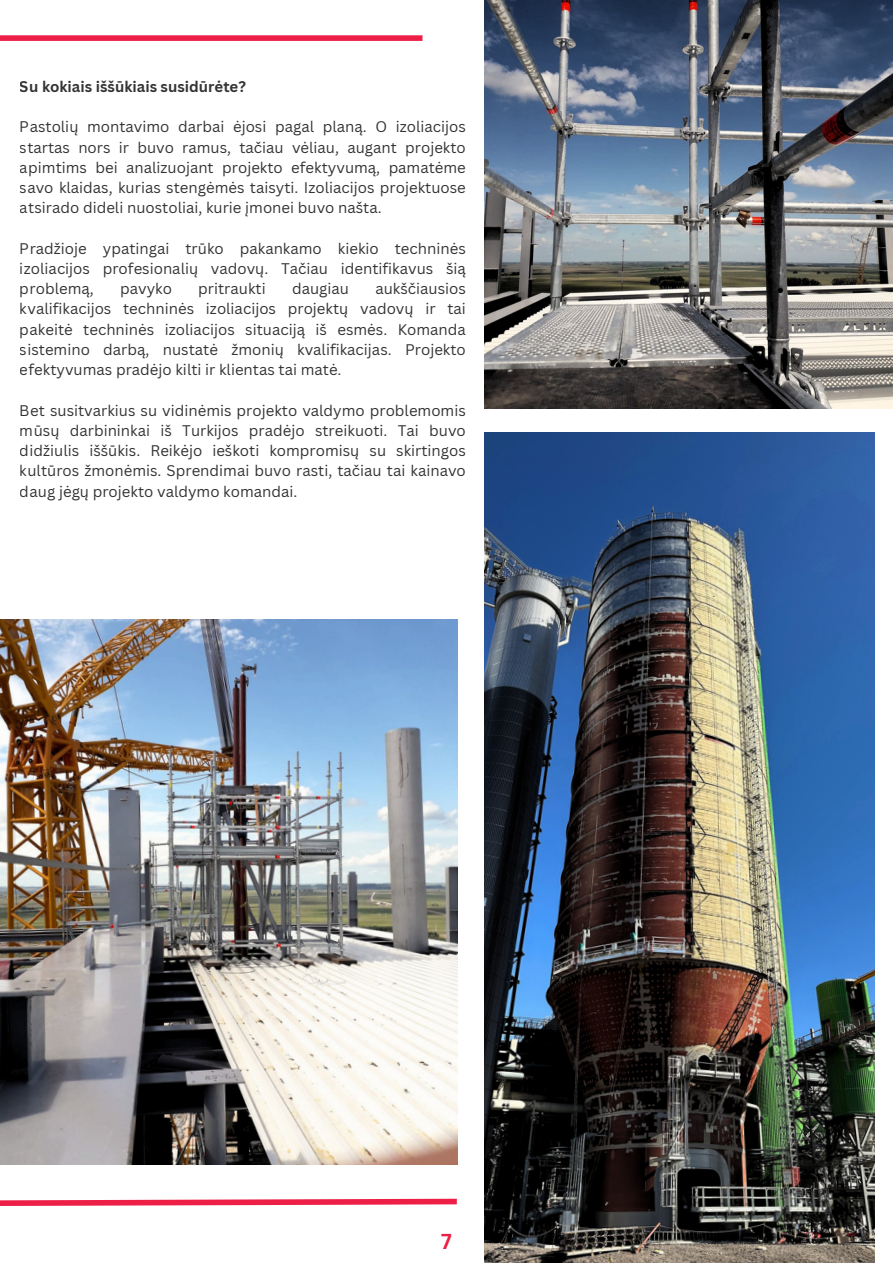
<style>
.page{position:relative;width:893px;height:1264px;background:#fff}
.page>*{position:absolute;margin:0;border:0;box-sizing:border-box;transform-origin:0 0}
.t1{font:700 21px "Canva Sans";color:#ed1f46}
.t2{font:15px/20.2px "Canva Sans";color:#000;text-align:justify}
.t3{font:700 15px "Canva Sans";color:#000}
</style>
<div class="page">
<img style="left:484px;top:433px;width:390px;height:829px">
<img style="left:484px;top:0;width:408px;height:408px">
<img style="left:0;top:619px;width:457px;height:545px">
<svg style="left:0;top:1198px;width:457px;height:8px"></svg>
<div style="left:0;top:35px;width:422px;height:6px;background:#ed1f46"></div>
<p class="t3" style="left:20px;top:76px;width:227px">Su kokiais iššūkiais susidūrėte?</p>
<p class="t2" style="left:20px;top:116px;width:447px">Pastolių montavimo darbai ėjosi pagal planą. O izoliacijos startas nors ir buvo ramus, tačiau vėliau, augant projekto apimtims bei analizuojant projekto efektyvumą, pamatėme savo klaidas, kurias stengėmės taisyti. Izoliacijos projektuose atsirado dideli nuostoliai, kurie įmonei buvo našta.</p>
<p class="t2" style="left:20px;top:238px;width:447px">Pradžioje ypatingai trūko pakankamo kiekio techninės izoliacijos profesionalių vadovų. Tačiau identifikavus šią problemą,</p>
<p class="t2" style="left:20px;top:278px;width:447px;text-indent:355px">aukščiausios kvalifikacijos techninės izoliacijos projektų vadovų ir tai pakeitė techninės izoliacijos situaciją iš esmės. Komanda sistemino darbą, nustatė žmonių kvalifikacijas. Projekto efektyvumas pradėjo kilti ir klientas tai matė.</p>
<p class="t2" style="left:20px;top:400px;width:447px">Bet susitvarkius su vidinėmis projekto valdymo problemomis mūsų darbininkai iš Turkijos pradėjo streikuoti. Tai buvo didžiulis iššūkis. Reikėjo ieškoti kompromisų su skirtingos kultūros žmonėmis. Sprendimai buvo rasti, tačiau tai kainavo daug jėgų projekto valdymo komandai.</p>
<p class="t2" style="left:120px;top:278px;width:53px">pavyko</p>
<p class="t2" style="left:198px;top:278px;width:69px">pritraukti</p>
<p class="t2" style="left:292px;top:278px;width:58px">daugiau</p>
<p class="t1" style="left:441px;top:1225px;width:12px">7</p>
</div>
